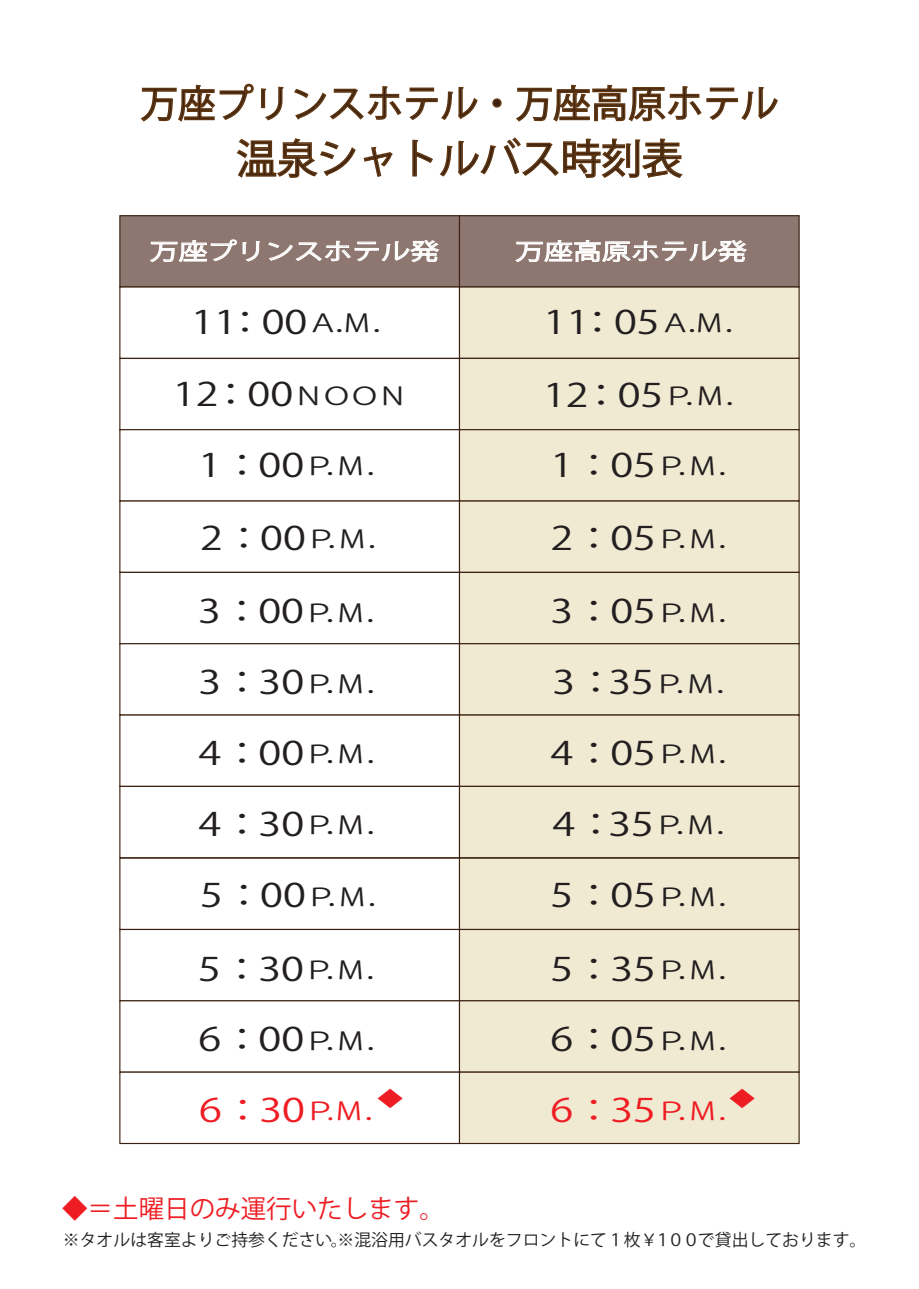
<style>
.page{position:relative;width:919px;height:1289px;background:#fff}
.page>*{position:absolute;margin:0;border:0;box-sizing:border-box;transform-origin:0 0}
.t1{font:40.5px "Koz Go Pr 6 N";color:#3a2111}
.t2{font:37.5px "Koz Go Pr 6 N";color:#3a2111}
.t3{font:32.25px/70.5px "Koz Go Pr 6 N";color:#231f20;text-align:justify;scale:1.28 1}
.t4{font:32.25px "Koz Go Pr 6 N";color:#ee1d23;scale:1.28 1}
.t5{font:25.5px "Koz Go Pr 6 N";color:#ee1d23}
.t6{font:22.5px "Koz Go Pr 6 N";color:#fff;scale:1.28 1}
.t7{font:19.95px "Koz Go Pr 6 N";color:#ee1d23;scale:1.28 1}
.t8{font:16.8px "Koz Go Pr 6 N";color:#231f20}
.s1{font-size:24.15px}
.s2{color:#ee1d23}
.s3{font-size:24.15px;color:#ee1d23}
</style>
<div class="page">
<svg style="left:140px;top:83px;width:114px;height:39px"></svg>
<svg style="left:261px;top:86px;width:23px;height:35px"></svg>
<svg style="left:294px;top:86px;width:184px;height:35px"></svg>
<div style="left:492px;top:98px;width:9px;height:10px;border:2px solid #603711;border-radius:50%"></div>
<svg style="left:516px;top:84px;width:262px;height:38px"></svg>
<svg style="left:236px;top:138px;width:120px;height:40px"></svg>
<svg style="left:363px;top:146px;width:30px;height:31px"></svg>
<svg style="left:412px;top:137px;width:271px;height:41px"></svg>
<div style="left:119px;top:215px;width:341px;height:72px;background:#8e7770;border:1px solid #3a2111"></div>
<div style="left:459px;top:215px;width:340px;height:72px;background:#8e7770;border:1px solid #3a2111"></div>
<div style="left:119px;top:286px;width:341px;height:73px;background:#fff;border:1px solid #3a2111"></div>
<div style="left:459px;top:286px;width:340px;height:73px;background:#f1ead3;border:1px solid #3a2111"></div>
<div style="left:119px;top:358px;width:341px;height:72px;background:#fff;border:1px solid #3a2111"></div>
<div style="left:459px;top:358px;width:340px;height:72px;background:#f1ead3;border:1px solid #3a2111"></div>
<div style="left:119px;top:429px;width:341px;height:72px;background:#fff;border:1px solid #3a2111"></div>
<div style="left:459px;top:429px;width:340px;height:72px;background:#f1ead3;border:1px solid #3a2111"></div>
<div style="left:119px;top:500px;width:341px;height:73px;background:#fff;border:1px solid #3a2111"></div>
<div style="left:459px;top:500px;width:340px;height:73px;background:#f1ead3;border:1px solid #3a2111"></div>
<div style="left:119px;top:572px;width:341px;height:72px;background:#fff;border:1px solid #3a2111"></div>
<div style="left:459px;top:572px;width:340px;height:72px;background:#f1ead3;border:1px solid #3a2111"></div>
<div style="left:119px;top:643px;width:341px;height:72px;background:#fff;border:1px solid #3a2111"></div>
<div style="left:459px;top:643px;width:340px;height:72px;background:#f1ead3;border:1px solid #3a2111"></div>
<div style="left:119px;top:714px;width:341px;height:73px;background:#fff;border:1px solid #3a2111"></div>
<div style="left:459px;top:714px;width:340px;height:73px;background:#f1ead3;border:1px solid #3a2111"></div>
<div style="left:119px;top:785px;width:341px;height:73px;background:#fff;border:1px solid #3a2111"></div>
<div style="left:459px;top:785px;width:340px;height:73px;background:#f1ead3;border:1px solid #3a2111"></div>
<svg style="left:148px;top:216px;width:112px;height:46px"></svg>
<svg style="left:268px;top:240px;width:172px;height:22px"></svg>
<svg style="left:513px;top:216px;width:235px;height:47px"></svg>
<div style="left:119px;top:857px;width:341px;height:73px;background:#fff;border:1px solid #3a2111"></div>
<div style="left:459px;top:857px;width:340px;height:73px;background:#f1ead3;border:1px solid #3a2111"></div>
<div style="left:119px;top:928px;width:341px;height:73px;background:#fff;border:1px solid #3a2111"></div>
<div style="left:459px;top:928px;width:340px;height:73px;background:#f1ead3;border:1px solid #3a2111"></div>
<div style="left:119px;top:1000px;width:341px;height:72px;background:#fff;border:1px solid #3a2111"></div>
<div style="left:459px;top:1000px;width:340px;height:72px;background:#f1ead3;border:1px solid #3a2111"></div>
<div style="left:119px;top:1071px;width:341px;height:72px;background:#fff;border:1px solid #3a2111"></div>
<div style="left:459px;top:1071px;width:340px;height:72px;background:#f1ead3;border:1px solid #3a2111"></div>
<p class="t2" style="left:140px;top:82px;width:639px">万座プリンスホテル・万座高原ホテル</p>
<p class="t1" style="left:236px;top:136px;width:447px">温泉シャトルバス時刻表</p>
<p class="t6" style="left:150px;top:238px;width:227px">万座プリンスホテル発</p>
<p class="t6" style="left:515px;top:238px;width:182px">万座高原ホテル発</p>
<p class="t3" style="left:191px;top:287px;width:167px">11：00<span class="s1">Ａ．Ｍ．</span></p>
<p class="t3" style="left:543px;top:287px;width:167px">11：05<span class="s1">Ａ．Ｍ．</span></p>
<p class="t3" style="left:173px;top:360px;width:185px;text-align:center">12：00<span class="s1">ＮＯＯＮ<br></span>1：00<span class="s1">Ｐ．Ｍ．</span></p>
<p class="t3" style="left:543px;top:360px;width:168px">12：05<span class="s1">Ｐ．Ｍ．<br></span>1：05<span class="s1">Ｐ．Ｍ．</span></p>
<p class="t3" style="left:200px;top:503px;width:157px">2：00<span class="s1">Ｐ．Ｍ．</span></p>
<p class="t3" style="left:550px;top:503px;width:157px">2：05<span class="s1">Ｐ．Ｍ．</span></p>
<p class="t3" style="left:198px;top:577px;width:157px">3：00<span class="s1">Ｐ．Ｍ．</span>3：30<span class="s1">Ｐ．Ｍ．</span>4：00<span class="s1">Ｐ．Ｍ．</span></p>
<p class="t3" style="left:550px;top:577px;width:157px">3：05<span class="s1">Ｐ．Ｍ．</span>3：35<span class="s1">Ｐ．Ｍ．</span>4：05<span class="s1">Ｐ．Ｍ．</span></p>
<p class="t3" style="left:198px;top:789px;width:157px">4：30<span class="s1">Ｐ．Ｍ．</span></p>
<p class="t3" style="left:552px;top:789px;width:154px">4：35<span class="s1">Ｐ．Ｍ．</span></p>
<p class="t3" style="left:200px;top:860px;width:157px">5：00<span class="s1">Ｐ．Ｍ．</span></p>
<p class="t3" style="left:550px;top:860px;width:157px">5：05<span class="s1">Ｐ．Ｍ．</span></p>
<p class="t3" style="left:198px;top:934px;width:157px">5：30<span class="s1">Ｐ．Ｍ．<br></span>6：00<span class="s1">Ｐ．Ｍ．</span></p>
<p class="t3" style="left:550px;top:934px;width:157px">5：35<span class="s1">Ｐ．Ｍ．</span>6：05<span class="s1">Ｐ．Ｍ．</span><span class="s2">6：35</span><span class="s3">Ｐ．Ｍ．</span></p>
<p class="t4" style="left:199px;top:1091px;width:155px">6：30<span class="s1">Ｐ.Ｍ．</span></p>
<p class="t7" style="left:729px;top:1087px;width:22px">◆</p>
<p class="t7" style="left:377px;top:1087px;width:22px">◆</p>
<p class="t5" style="left:62px;top:1193px;width:384px">◆＝土曜日のみ運行いたします。</p>
<p class="t8" style="left:63px;top:1230px;width:804px">※タオルは客室よりご持参ください。※混浴用バスタオルをフロントにて１枚￥１００で貸出しております。</p>
</div>
